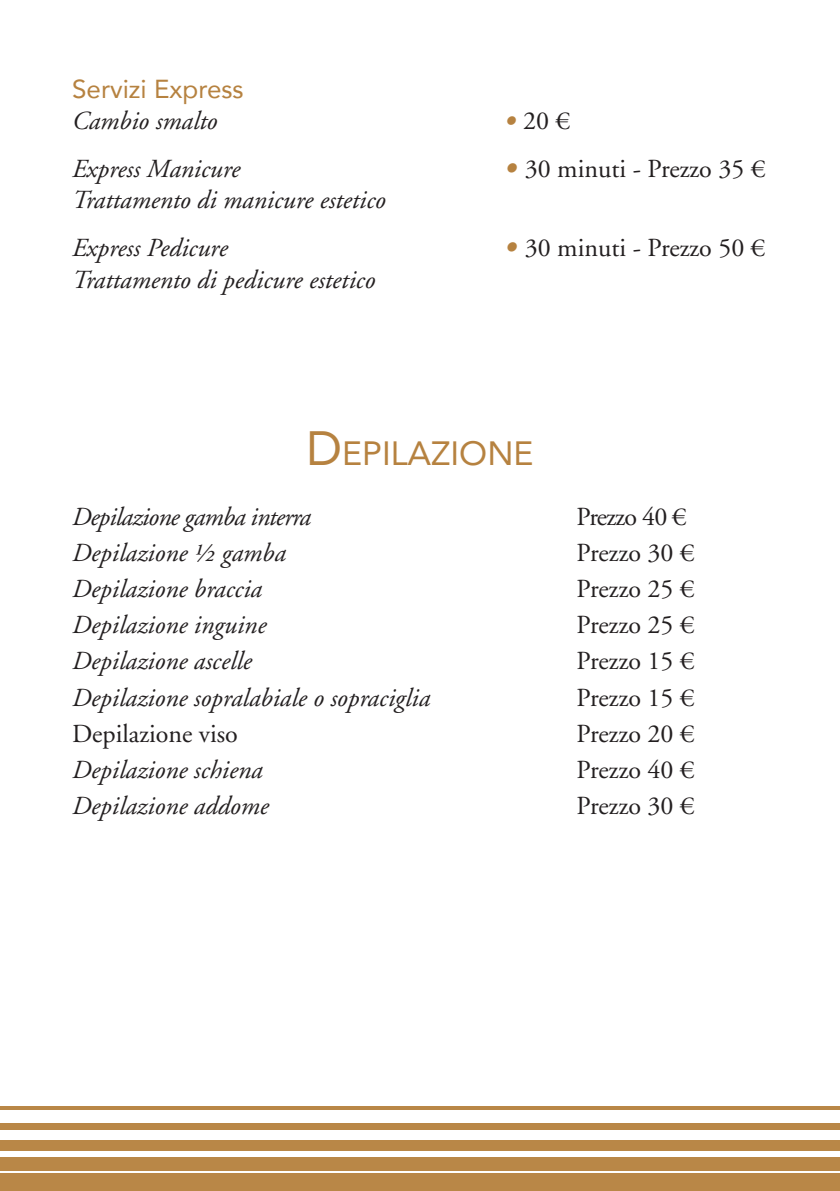
<style>
.page{position:relative;width:840px;height:1191px;background:#fff}
.page>*{position:absolute;margin:0;border:0;box-sizing:border-box;transform-origin:0 0}
.t1{font:33.6px "Avenir";color:#b68240}
.t2{font:italic 26px/48px "Adobe Garamond";color:#231f20}
.t3{font:26px "Adobe Garamond";color:#231f20}
.t4{font:italic 26px "Adobe Garamond";letter-spacing:-.03em;color:#231f20}
.t5{font:26px "Avenir";color:#b68240}
.t6{font:26px "Adobe Garamond";letter-spacing:-.035em;color:#231f20}
.s1{font-family:"Avenir";font-style:italic;font-size:24px;color:#b68240}
.s2{font-family:"Avenir";font-style:italic;color:#b68240}
.s3{font-size:48px}
</style>
<div class="page">
<div style="left:0;top:1174px;width:839px;height:17px;background:#b98747"></div>
<div style="left:0;top:1157px;width:839px;height:13px;background:#b98747"></div>
<div style="left:0;top:1140px;width:839px;height:10px;background:#b98747"></div>
<div style="left:0;top:1123px;width:839px;height:6px;background:#b98747"></div>
<hr style="left:0;top:1106px;width:839px;height:3px;background:#b98747">
<p class="t5" style="left:72px;top:68px;width:173px">Servizi Express</p>
<p class="t2" style="left:72px;top:98px;width:147px">Cambio smalto</p>
<p class="t3" style="left:504px;top:107px;width:68px"><span class="s1">•</span> 20 €</p>
<p class="t2" style="left:72px;top:146px;width:170px">Express Manicure</p>
<p class="t3" style="left:504px;top:155px;width:263px"><span class="s2">•</span> 30 minuti - Prezzo 35 €</p>
<p class="t2" style="left:72px;top:177px;width:315px">Trattamento di manicure estetico<br>Express Pedicure</p>
<p class="t3" style="left:504px;top:234px;width:263px"><span class="s2">•</span> 30 minuti - Prezzo 50 €</p>
<p class="t2" style="left:72px;top:256px;width:304px">Trattamento di pedicure estetico</p>
<p class="t1" style="left:306px;top:427px;width:224px"><span class="s3">D</span>EPILAZIONE</p>
<p class="t4" style="left:72px;top:503px;width:240px">Depilazione gamba interra</p>
<p class="t6" style="left:576px;top:503px;width:112px">Prezzo 40 €</p>
<p class="t2" style="left:72px;top:530px;width:215px">Depilazione ½ gamba</p>
<p class="t3" style="left:576px;top:539px;width:120px">Prezzo 30 €</p>
<p class="t2" style="left:72px;top:566px;width:191px">Depilazione braccia</p>
<p class="t3" style="left:576px;top:575px;width:120px">Prezzo 25 €</p>
<p class="t2" style="left:72px;top:602px;width:196px">Depilazione inguine</p>
<p class="t3" style="left:576px;top:611px;width:120px">Prezzo 25 €</p>
<p class="t2" style="left:72px;top:638px;width:181px">Depilazione ascelle</p>
<p class="t3" style="left:576px;top:647px;width:120px">Prezzo 15 €</p>
<p class="t2" style="left:72px;top:674px;width:359px">Depilazione sopralabiale o sopraciglia</p>
<p class="t3" style="left:576px;top:683px;width:120px">Prezzo 15 €</p>
<p class="t3" style="left:72px;top:719px;width:167px">Depilazione viso</p>
<p class="t3" style="left:576px;top:719px;width:120px">Prezzo 20 €</p>
<p class="t2" style="left:72px;top:746px;width:192px">Depilazione schiena</p>
<p class="t3" style="left:576px;top:755px;width:120px">Prezzo 40 €</p>
<p class="t2" style="left:72px;top:782px;width:198px">Depilazione addome</p>
<p class="t3" style="left:576px;top:791px;width:120px">Prezzo 30 €</p>
</div>
